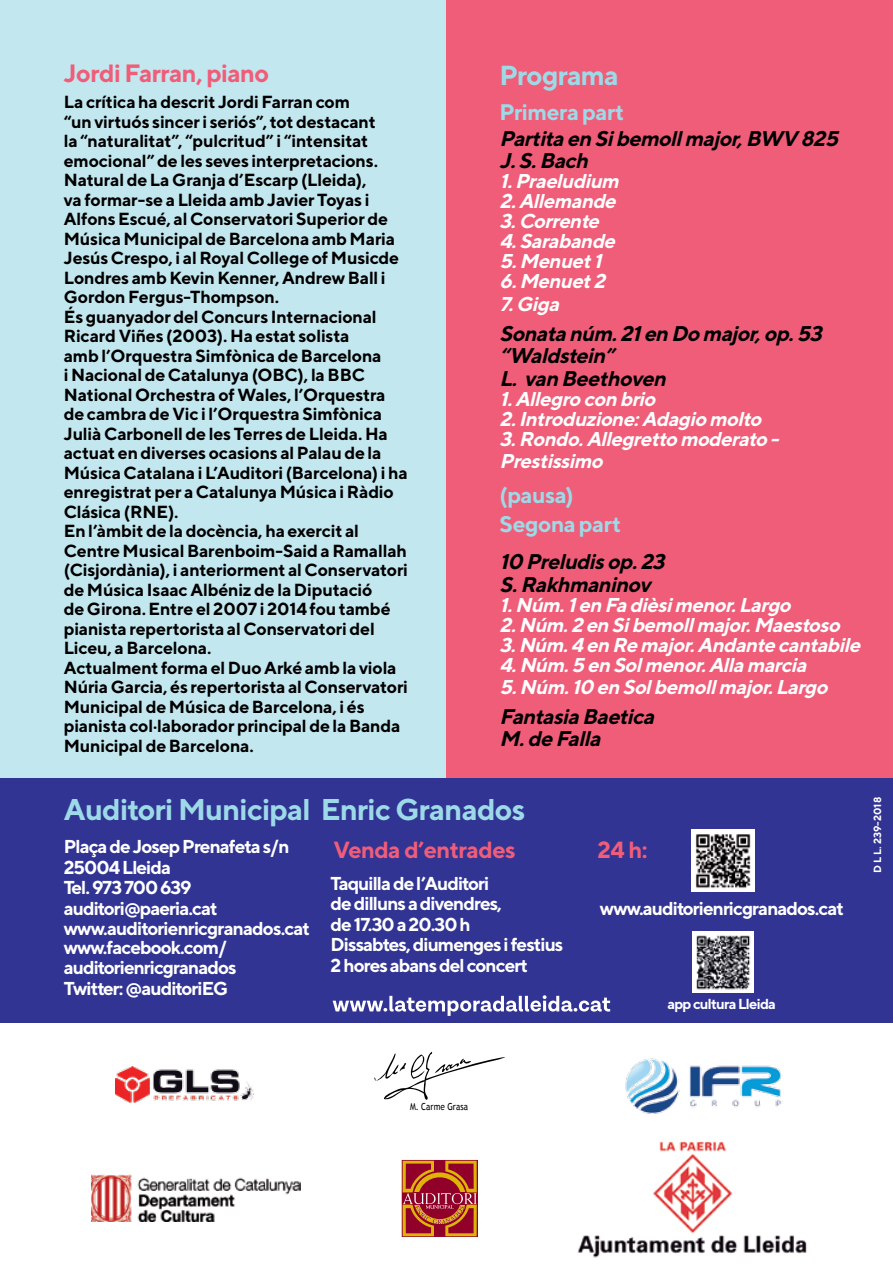
<style>
.page{position:relative;width:893px;height:1276px;background:#fff}
.page>*{position:absolute;margin:0;border:0;box-sizing:border-box;transform-origin:0 0}
.t1{font:700 30px "TT Norms";letter-spacing:-.025em;color:#9ddae7}
.t2{font:700 27.5px "TT Norms";letter-spacing:-.03em;color:#9ddae7}
.t3{font:700 25px "TT Norms";letter-spacing:-.025em;color:#f05d79}
.t4{font:700 23.25px "TT Norms";letter-spacing:-.025em;color:#f05d79}
.t5{font:700 22.5px "TT Norms";letter-spacing:-.02em;color:#9ddae7}
.t6{font:italic 700 21.25px/22.5px "TT Norms";color:#000}
.t7{font:italic 700 20px/22.5px "TT Norms";color:#fff}
.t8{font:700 18.75px/18.8px "TT Norms";letter-spacing:-.05em;color:#fff}
.t9{font:700 17.5px/19.5px "TT Norms";letter-spacing:-.01em;color:#000}
.t10{font:700 14.5px "TT Norms";letter-spacing:-.05em;color:#fff}
.t11{font:700 10.5px "TT Norms";color:#fff}
.t12{font:9.75px "Trebuchet MS";color:#000;scale:.84 1}
</style>
<div class="page">
<div style="left:0;top:0;width:446px;height:798px;background:#c3e7ef"></div>
<div style="left:446px;top:0;width:447px;height:798px;background:#f05d79"></div>
<div style="left:0;top:778px;width:893px;height:245px;background:#323493"></div>
<img style="left:692px;top:931px;width:62px;height:61px">
<img style="left:692px;top:829px;width:62px;height:62px">
<svg style="left:333px;top:995px;width:277px;height:21px"></svg>
<img style="left:91px;top:1174px;width:210px;height:47px">
<img style="left:577px;top:1141px;width:230px;height:117px">
<svg style="left:402px;top:1160px;width:76px;height:77px;background:#ac3f28"></svg>
<svg style="left:374px;top:1052px;width:130px;height:48px"></svg>
<img style="left:116px;top:1066px;width:138px;height:37px">
<img style="left:625px;top:1058px;width:157px;height:56px">
<p class="t3" style="left:64px;top:57px;width:207px">Jordi Farran, piano</p>
<p class="t9" style="left:64px;top:92px;width:316px">La crítica ha descrit Jordi Farran com “un virtuós sincer i seriós”, tot destacant la “naturalitat”, “pulcritud” i “intensitat emocional” de les seves interpretacions.</p>
<p class="t9" style="left:64px;top:170px;width:337px">Natural de La Granja d’Escarp (Lleida),<br>va formar-se a Lleida amb Javier Toyas i Alfons Escué, al Conservatori Superior de Música Municipal de Barcelona amb Maria Jesús Crespo, i al Royal College of Musicde Londres amb Kevin Kenner, Andrew Ball i Gordon Fergus-Thompson.</p>
<p class="t9" style="left:64px;top:306px;width:345px">És guanyador del Concurs Internacional Ricard Viñes (2003). Ha estat solista<br>amb l’Orquestra Simfònica de Barcelona<br>i Nacional de Catalunya (OBC), la BBC National Orchestra of Wales, l’Orquestra de cambra de Vic i l’Orquestra Simfònica Julià Carbonell de les Terres de Lleida. Ha actuat en diverses ocasions al Palau de la Música Catalana i L’Auditori (Barcelona) i ha enregistrat per a Catalunya Música i Ràdio Clásica (RNE).</p>
<p class="t9" style="left:64px;top:521px;width:346px">En l’àmbit de la docència, ha exercit al Centre Musical Barenboim-Said a Ramallah (Cisjordània), i anteriorment al Conservatori de Música Isaac Albéniz de la Diputació<br>de Girona. Entre el 2007 i 2014 fou també pianista repertorista al Conservatori del Liceu, a Barcelona.</p>
<p class="t9" style="left:64px;top:657px;width:346px">Actualment forma el Duo Arké amb la viola Núria Garcia, és repertorista al Conservatori Municipal de Música de Barcelona, i és pianista col·laborador principal de la Banda Municipal de Barcelona.</p>
<p class="t2" style="left:500px;top:58px;width:121px">Programa</p>
<p class="t5" style="left:500px;top:98px;width:126px">Primera part</p>
<p class="t6" style="left:500px;top:127px;width:346px">Partitaen Sibemollmajor,BWV 825</p>
<p class="t6" style="left:500px;top:149px;width:96px">J.S.Bach</p>
<p class="t7" style="left:500px;top:170px;width:126px">1.Praeludium</p>
<p class="t7" style="left:500px;top:190px;width:123px">2.Allemande</p>
<p class="t7" style="left:500px;top:210px;width:106px">3.Corrente</p>
<p class="t7" style="left:500px;top:230px;width:122px">4.Sarabande</p>
<p class="t7" style="left:500px;top:250px;width:109px">5.Menuet1</p>
<p class="t7" style="left:500px;top:270px;width:113px">6.Menuet2</p>
<p class="t7" style="left:500px;top:292px;width:67px">7.Giga</p>
<p class="t6" style="left:500px;top:321px;width:330px">Sonatanúm.21en Domajor,op.53 “Waldstein”</p>
<p class="t6" style="left:500px;top:366px;width:174px">L.van Beethoven</p>
<p class="t7" style="left:500px;top:387px;width:163px">1.Allegrocon brio</p>
<p class="t7" style="left:500px;top:407px;width:269px">2.Introduzione:Adagiomolto</p>
<p class="t7" style="left:500px;top:427px;width:286px">3.Rondo.Allegrettomoderato-<br>Prestissimo</p>
<p class="t5" style="left:500px;top:481px;width:76px">(pausa)</p>
<p class="t5" style="left:500px;top:510px;width:123px">Segona part</p>
<p class="t6" style="left:500px;top:550px;width:172px">10 Preludisop.23</p>
<p class="t6" style="left:500px;top:572px;width:158px">S.Rakhmaninov</p>
<p class="t7" style="left:500px;top:593px;width:298px">1.Núm.1en Fadièsimenor.Largo</p>
<p class="t7" style="left:500px;top:613px;width:347px">2.Núm.2en Sibemollmajor.Maestoso</p>
<p class="t7" style="left:500px;top:633px;width:368px">3.Núm.4 en Remajor.Andantecantabile</p>
<p class="t7" style="left:500px;top:653px;width:314px">4.Núm.5 en Solmenor.Allamarcia</p>
<p class="t7" style="left:500px;top:675px;width:335px">5.Núm.10 en Solbemollmajor.Largo</p>
<p class="t6" style="left:500px;top:704px;width:162px">FantasiaBaetica</p>
<p class="t6" style="left:500px;top:727px;width:108px">M.deFalla</p>
<p class="t1" style="left:64px;top:790px;width:463px">Auditori Municipal Enric Granados</p>
<p class="t8" style="left:64px;top:836px;width:227px">Plaça de Josep Prenafeta s/n</p>
<p class="t8" style="left:64px;top:857px;width:109px">25004 Lleida</p>
<p class="t8" style="left:64px;top:877px;width:129px">Tel. 973 700 639</p>
<p class="t8" style="left:64px;top:898px;width:155px">auditori@paeria.cat</p>
<p class="t8" style="left:64px;top:918px;width:248px">www.auditorienricgranados.cat www.facebook.com/</p>
<p class="t8" style="left:64px;top:958px;width:174px">auditorienricgranados</p>
<p class="t8" style="left:64px;top:978px;width:166px">Twitter: @auditoriEG</p>
<p class="t4" style="left:334px;top:835px;width:184px">Venda d’entrades</p>
<p class="t8" style="left:331px;top:873px;width:160px">Taquilla de l’Auditori</p>
<p class="t8" style="left:331px;top:893px;width:173px">de dilluns a divendres,</p>
<p class="t8" style="left:331px;top:914px;width:142px">de 17.30 a 20.30 h</p>
<p class="t8" style="left:331px;top:934px;width:234px">Dissabtes, diumenges i festius</p>
<p class="t8" style="left:331px;top:955px;width:199px">2 hores abans del concert</p>
<p class="t4" style="left:597px;top:835px;width:52px">24 h:</p>
<p class="t8" style="left:600px;top:898px;width:246px">www.auditorienricgranados.cat</p>
<p class="t11" style="left:871px;top:873px;width:78px;rotate:-90deg">D L L. 239-2018</p>
<p class="t10" style="left:667px;top:995px;width:110px">app cultura Lleida</p>
<p class="t12" style="left:410px;top:1101px;width:71px">M. Carme Grasa</p>
</div>
